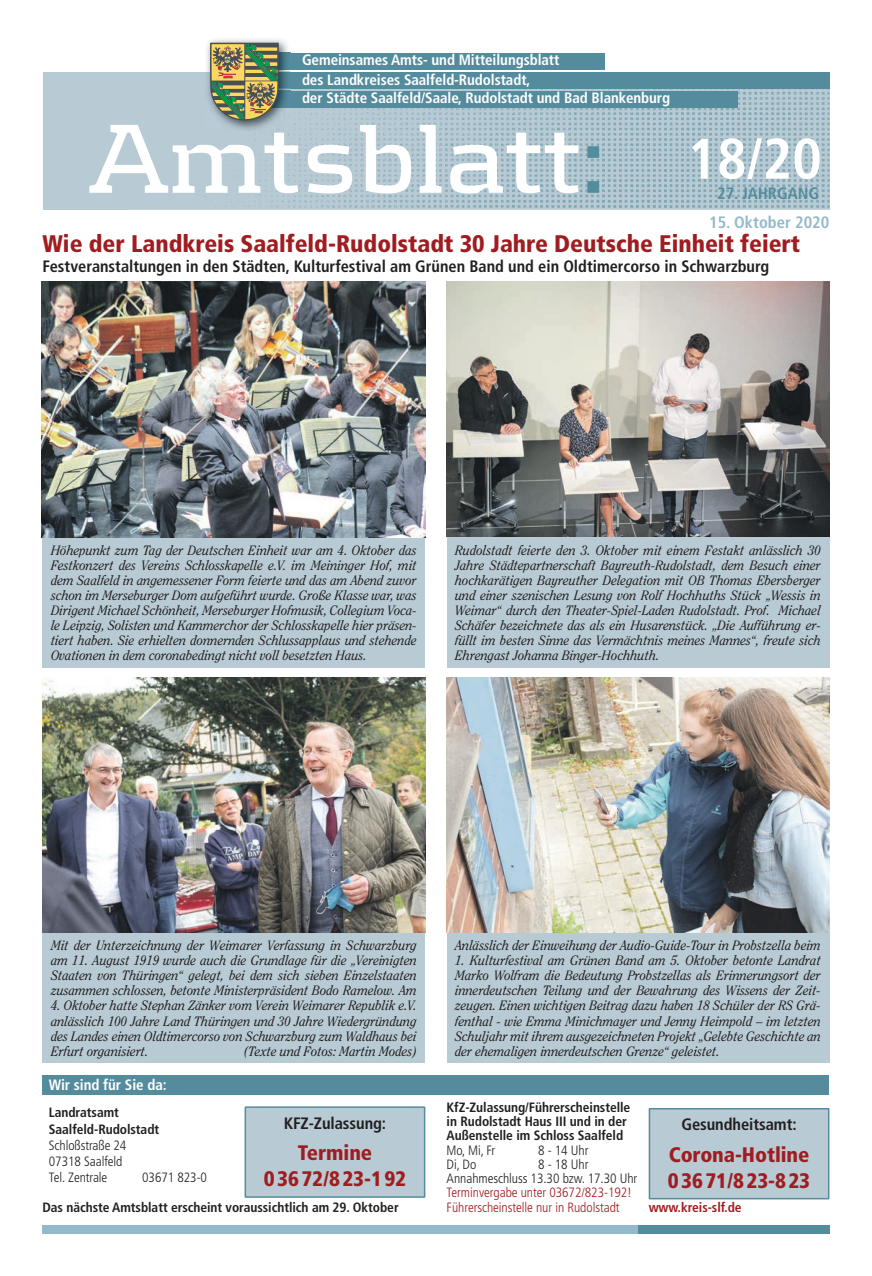
<style>
.page{position:relative;width:872px;height:1276px;background:#fff}
.page>*{position:absolute;margin:0;border:0;box-sizing:border-box;transform-origin:0 0}
.t1{font:700 102px "Kontrapunkt";letter-spacing:-.005em;color:#fff}
.t2{font:700 condensed 57px "Frutiger LT Std";color:#fff}
.t3{font:900 condensed 24px "Frutiger LT Std";color:#9f1d20}
.t4{font:900 condensed 21px/26.2px "Frutiger LT Std";letter-spacing:-.005em;color:#9f1d20}
.t5{font:700 condensed 16.5px "Frutiger LT Std";color:#231f20}
.t6{font:700 condensed 16.5px "Frutiger LT Std";color:#93b9ca}
.t7{font:700 condensed 16.5px "Frutiger LT Std";color:#548c9e}
.t8{font:700 condensed 15px/20px "Frutiger LT Std";letter-spacing:-.005em;color:#fff}
.t9{font:italic 13.5px/15px "Clearface Std";color:#231f20;text-align:justify;scale:.95 1}
.t10{font:700 condensed 13.5px/14.2px "Frutiger LT Std";letter-spacing:-.005em;color:#231f20}
.t11{font:300 condensed 13.5px/16.2px "Frutiger LT Std";letter-spacing:-.005em;color:#231f20}
.t12{font:300 condensed 13.5px/14.2px "Frutiger LT Std";letter-spacing:-.005em;color:#9f1d20}
.t13{font:700 condensed 13.5px "Frutiger LT Std";letter-spacing:-.005em;color:#9f1d20}
.s1{color:#548c9e}
</style>
<div class="page">
<div style="left:43px;top:72px;width:786px;height:137px;background:#b8cbd4"></div>
<img style="left:193px;top:88px;width:636px;height:120px">
<div style="left:276px;top:53px;width:329px;height:17px;background:#548c9e"></div>
<div style="left:266px;top:91px;width:472px;height:17px;background:#548c9e"></div>
<div style="left:274px;top:72px;width:555px;height:16px;background:#548c9e"></div>
<div style="left:43px;top:1225px;width:595px;height:8px;background:#93b9ca"></div>
<div style="left:638px;top:1225px;width:191px;height:8px;background:#548c9e"></div>
<div style="left:649px;top:1108px;width:179px;height:90px;background:#b8cbd4"></div>
<div style="left:648px;top:1108px;width:181px;height:91px;border:2px solid #548c9e"></div>
<div style="left:245px;top:1107px;width:179px;height:90px;background:#b8cbd4"></div>
<div style="left:244px;top:1106px;width:181px;height:91px;border:2px solid #548c9e"></div>
<div style="left:43px;top:1075px;width:786px;height:19px;background:#548c9e"></div>
<img style="left:209px;top:39px;width:76px;height:4px">
<svg style="left:193px;top:43px;width:108px;height:92px"></svg>
<div style="left:43px;top:537px;width:382px;height:131px;background:#b8cbd4"></div>
<div style="left:446px;top:537px;width:383px;height:131px;background:#b8cbd4"></div>
<div style="left:43px;top:932px;width:382px;height:131px;background:#b8cbd4"></div>
<div style="left:446px;top:932px;width:383px;height:131px;background:#b8cbd4"></div>
<img style="left:446px;top:281px;width:383px;height:255px">
<img style="left:446px;top:677px;width:383px;height:255px">
<img style="left:41px;top:282px;width:384px;height:256px">
<img style="left:43px;top:677px;width:382px;height:255px">
<p class="t8" style="left:302px;top:50px;width:259px">Gemeinsames Amts- und Mitteilungsblatt des Landkreises Saalfeld-Rudolstadt,</p>
<p class="t8" style="left:302px;top:88px;width:369px">der Städte Saalfeld/Saale, Rudolstadt und Bad Blankenburg</p>
<h1 class="t1" style="left:89px;top:99px;width:516px">Amtsblatt<span class="s1">:</span></h1>
<h2 class="t2" style="left:687px;top:125px;width:136px">18/20</h2>
<p class="t7" style="left:717px;top:183px;width:104px">27. JAHRGANG</p>
<p class="t6" style="left:709px;top:212px;width:122px">15. Oktober 2020</p>
<h3 class="t3" style="left:43px;top:229px;width:759px">Wie der Landkreis Saalfeld-Rudolstadt 30 Jahre Deutsche Einheit feiert</h3>
<p class="t5" style="left:43px;top:256px;width:728px">Festveranstaltungen in den Städten, Kulturfestival am Grünen Band und ein Oldtimercorso in Schwarzburg</p>
<p class="t9" style="left:51px;top:543px;width:386px">Höhepunkt zum Tag der Deutschen Einheit war am 4. Oktober das Festkonzert des Vereins Schlosskapelle e.V. im Meininger Hof, mit dem Saalfeld in angemessener Form feierte und das am Abend zuvor schon im Merseburger Dom aufgeführt wurde. Große Klasse war, was Dirigent Michael Schönheit, Merseburger Hofmusik, Collegium Voca&shy;le Leipzig, Solisten und Kammerchor der Schlosskapelle hier präsen&shy;tiert haben. Sie erhielten donnernden Schlussapplaus und stehende Ovationen in dem coronabedingt nicht voll besetzten Haus.</p>
<p class="t9" style="left:455px;top:543px;width:386px">Rudolstadt feierte den 3. Oktober mit einem Festakt anlässlich 30<br>Jahre Städtepartnerschaft Bayreuth-Rudolstadt, dem Besuch einer hochkarätigen Bayreuther Delegation mit OB Thomas Ebersberger und einer szenischen Lesung von Rolf Hochhuths Stück „Wessis in Weimar“ durch den Theater-Spiel-Laden Rudolstadt. Prof. Michael Schäfer bezeichnete das als ein Husarenstück. „Die Aufführung er&shy;füllt im besten Sinne das Vermächtnis meines Mannes“, freute sich Ehrengast Johanna Binger-Hochhuth.</p>
<p class="t9" style="left:51px;top:938px;width:386px">Mit der Unterzeichnung der Weimarer Verfassung in Schwarzburg am 11. August 1919 wurde auch die Grundlage für die „Vereinigten Staaten von Thüringen“ gelegt, bei dem sich sieben Einzelstaaten zusammen schlossen, betonte Ministerpräsident Bodo Ramelow. Am</p>
<p class="t9" style="left:51px;top:998px;width:386px">4. Oktober hatte Stephan Zänker vom Verein Weimarer Republik e.V. anlässlich 100 Jahre Land Thüringen und 30 Jahre Wiedergründung des Landes einen Oldtimercorso von Schwarzburg zum Waldhaus bei Erfurt organisiert.</p>
<p class="t9" style="left:244px;top:1043px;width:183px">(Texte und Fotos: Martin Modes)</p>
<p class="t8" style="left:49px;top:1074px;width:119px">Wir sind für Sie da:</p>
<p class="t10" style="left:49px;top:1104px;width:112px;line-height:16.2px">Landratsamt<br>Saalfeld-Rudolstadt</p>
<p class="t11" style="left:49px;top:1137px;width:79px">Schloßstraße 24<br>07318 Saalfeld<br>Tel. Zentrale</p>
<p class="t5" style="left:284px;top:1113px;width:104px">KFZ-Zulassung:</p>
<h3 class="t4" style="left:264px;top:1139px;width:144px;text-align:center">Termine<br>0 36 72/8 23-1 92</h3>
<p class="t10" style="left:43px;top:1200px;width:358px">Das nächste Amtsblatt erscheint voraussichtlich am 29. Oktober</p>
<p class="t11" style="left:142px;top:1169px;width:66px">03671 823-0</p>
<p class="t9" style="left:455px;top:938px;width:386px">Anlässlich der Einweihung der Audio-Guide-Tour in Probstzella beim</p>
<p class="t9" style="left:455px;top:953px;width:386px">1. Kulturfestival am Grünen Band am 5. Oktober betonte Landrat Marko Wolfram die Bedeutung Probstzellas als Erinnerungsort der innerdeutschen Teilung und der Bewahrung des Wissens der Zeit&shy;zeugen. Einen wichtigen Beitrag dazu haben 18 Schüler der RS Grä&shy;fenthal - wie Emma Minichmayer und Jenny Heimpold – im letzten Schuljahr mit ihrem ausgezeichneten Projekt „Gelebte Geschichte an der ehemaligen innerdeutschen Grenze“ geleistet.</p>
<p class="t10" style="left:446px;top:1100px;width:185px">KfZ-Zulassung/Führerscheinstelle in Rudolstadt Haus III und in der<br>Außenstelle im Schloss Saalfeld</p>
<p class="t11" style="left:446px;top:1142px;width:50px">Mo, Mi, Fr</p>
<p class="t11" style="left:538px;top:1142px;width:52px">8 - 14 Uhr</p>
<p class="t11" style="left:446px;top:1156px;width:31px">Di, Do</p>
<p class="t11" style="left:446px;top:1157px;width:192px;line-height:14.2px;text-indent:92px">8 - 18 Uhr<br>Annahmeschluss 13.30 bzw. 17.30 Uhr</p>
<p class="t12" style="left:446px;top:1185px;width:187px">Terminvergabe unter 03672/823-192!<br>Führerscheinstelle nur in Rudolstadt</p>
<p class="t5" style="left:681px;top:1114px;width:117px">Gesundheitsamt:</p>
<h3 class="t4" style="left:668px;top:1141px;width:144px">Corona-Hotline<br>0 36 71/8 23-8 23</h3>
<p class="t13" style="left:648px;top:1199px;width:94px">www.kreis-slf.de</p>
</div>
